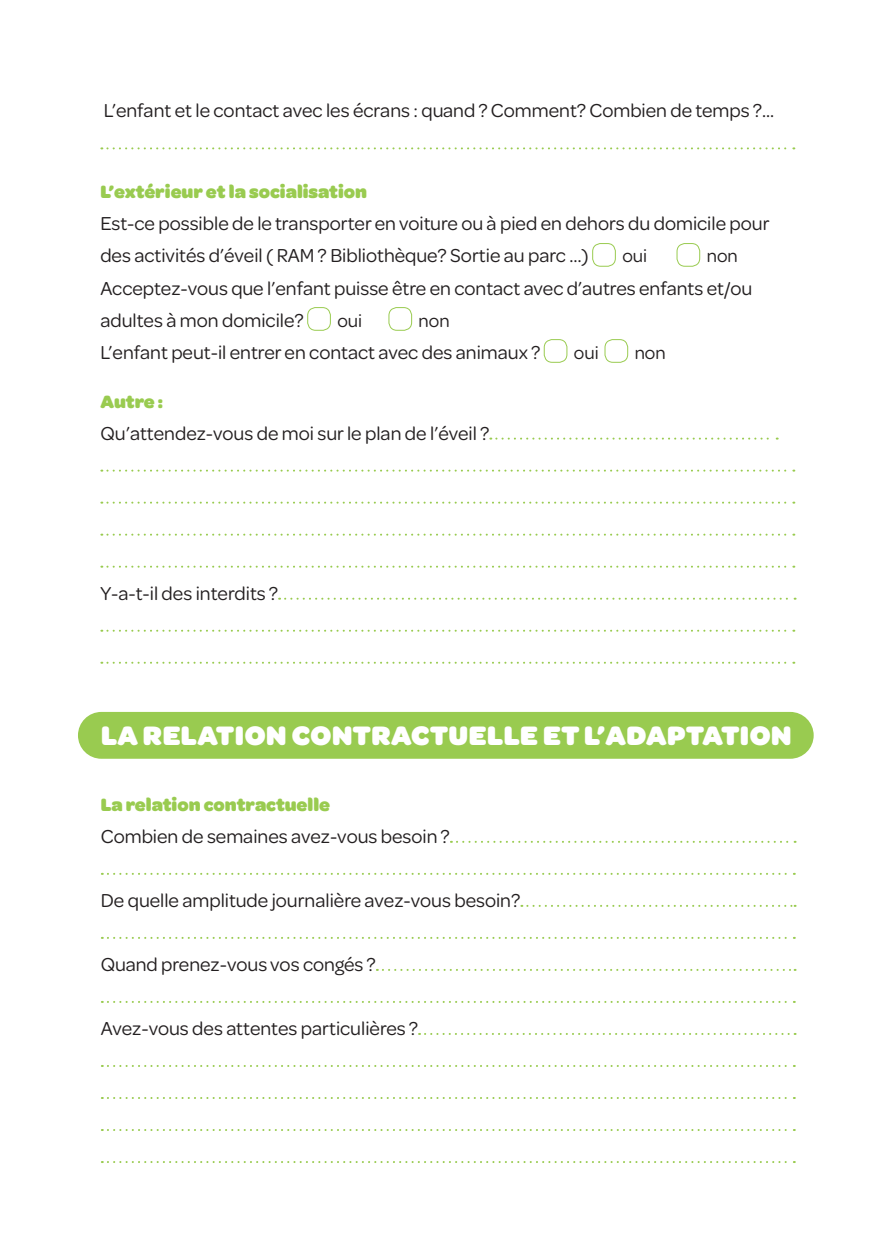
<style>
.page{position:relative;width:896px;height:1248px;background:#fff}
.page>*{position:absolute;margin:0;border:0;box-sizing:border-box;transform-origin:0 0}
.t1{font:900 28.6px "Omnes";letter-spacing:.02em;color:#fff}
.t2{font:20px/32px "Omnes";color:#231f20}
.t3{font:900 19px "Omnes";color:#99cb50}
.t4{font:19px "Omnes";color:#231f20}
</style>
<div class="page">
<div style="left:78px;top:711px;width:735px;height:47px;background:#99cb50;border-radius:23px"></div>
<svg style="left:451px;top:840px;width:344px;height:2px"></svg>
<svg style="left:102px;top:872px;width:693px;height:2px"></svg>
<svg style="left:521px;top:904px;width:274px;height:2px"></svg>
<svg style="left:102px;top:936px;width:693px;height:2px"></svg>
<svg style="left:377px;top:968px;width:418px;height:2px"></svg>
<svg style="left:102px;top:1000px;width:693px;height:2px"></svg>
<svg style="left:419px;top:1033px;width:376px;height:1px"></svg>
<svg style="left:102px;top:1065px;width:693px;height:1px"></svg>
<svg style="left:102px;top:1097px;width:693px;height:1px"></svg>
<svg style="left:102px;top:1129px;width:693px;height:1px"></svg>
<svg style="left:102px;top:1161px;width:693px;height:1px"></svg>
<svg style="left:101px;top:147px;width:693px;height:2px"></svg>
<div style="left:592px;top:243px;width:24px;height:24px;border:1px solid #99cb50;border-radius:8px"></div>
<div style="left:676px;top:243px;width:24px;height:24px;border:1px solid #99cb50;border-radius:8px"></div>
<div style="left:307px;top:307px;width:24px;height:24px;border:1px solid #99cb50;border-radius:8px"></div>
<div style="left:388px;top:307px;width:24px;height:24px;border:1px solid #99cb50;border-radius:8px"></div>
<div style="left:544px;top:339px;width:23px;height:24px;border:1px solid #99cb50;border-radius:8px"></div>
<div style="left:604px;top:339px;width:24px;height:24px;border:1px solid #99cb50;border-radius:8px"></div>
<svg style="left:490px;top:437px;width:288px;height:2px"></svg>
<svg style="left:101px;top:469px;width:693px;height:2px"></svg>
<svg style="left:101px;top:501px;width:693px;height:2px"></svg>
<svg style="left:101px;top:533px;width:693px;height:2px"></svg>
<svg style="left:101px;top:565px;width:693px;height:2px"></svg>
<svg style="left:279px;top:597px;width:516px;height:2px"></svg>
<svg style="left:101px;top:629px;width:693px;height:2px"></svg>
<svg style="left:101px;top:661px;width:693px;height:2px"></svg>
<p class="t2" style="left:104px;top:94px;width:672px">L’enfant et le contact avec les écrans : quand ? Comment? Combien de temps ?...</p>
<p class="t3" style="left:100px;top:178px;width:268px">L’extérieur et la socialisation</p>
<p class="t2" style="left:100px;top:207px;width:671px">Est-ce possible de le transporter en voiture ou à pied en dehors du domicile pour des activités d’éveil ( RAM ? Bibliothèque? Sortie au parc …)</p>
<p class="t4" style="left:622px;top:243px;width:26px">oui</p>
<p class="t4" style="left:707px;top:243px;width:33px">non</p>
<p class="t2" style="left:100px;top:271px;width:653px">Acceptez-vous que l’enfant puisse être en contact avec d’autres enfants et/ou adultes à mon domicile?</p>
<p class="t4" style="left:337px;top:307px;width:26px">oui</p>
<p class="t4" style="left:419px;top:307px;width:33px">non</p>
<p class="t2" style="left:100px;top:335px;width:441px">L’enfant peut-il entrer en contact avec des animaux ?</p>
<p class="t4" style="left:574px;top:339px;width:26px">oui</p>
<p class="t4" style="left:635px;top:339px;width:33px">non</p>
<p class="t3" style="left:100px;top:387px;width:64px">Autre :</p>
<p class="t2" style="left:100px;top:416px;width:390px">Qu’attendez-vous de moi sur le plan de l’éveil ?</p>
<p class="t2" style="left:100px;top:576px;width:179px">Y-a-t-il des interdits ?</p>
<h1 class="t1" style="left:101px;top:715px;width:692px">LA RELATION CONTRACTUELLE ET L’ADAPTATION</h1>
<p class="t3" style="left:101px;top:790px;width:231px">La relation contractuelle</p>
<p class="t2" style="left:101px;top:819px;width:350px">Combien de semaines avez-vous besoin ?</p>
<p class="t2" style="left:101px;top:883px;width:421px">De quelle amplitude journalière avez-vous besoin?</p>
<p class="t2" style="left:101px;top:947px;width:276px">Quand prenez-vous vos congés ?</p>
<p class="t2" style="left:101px;top:1011px;width:319px">Avez-vous des attentes particulières ?</p>
</div>
